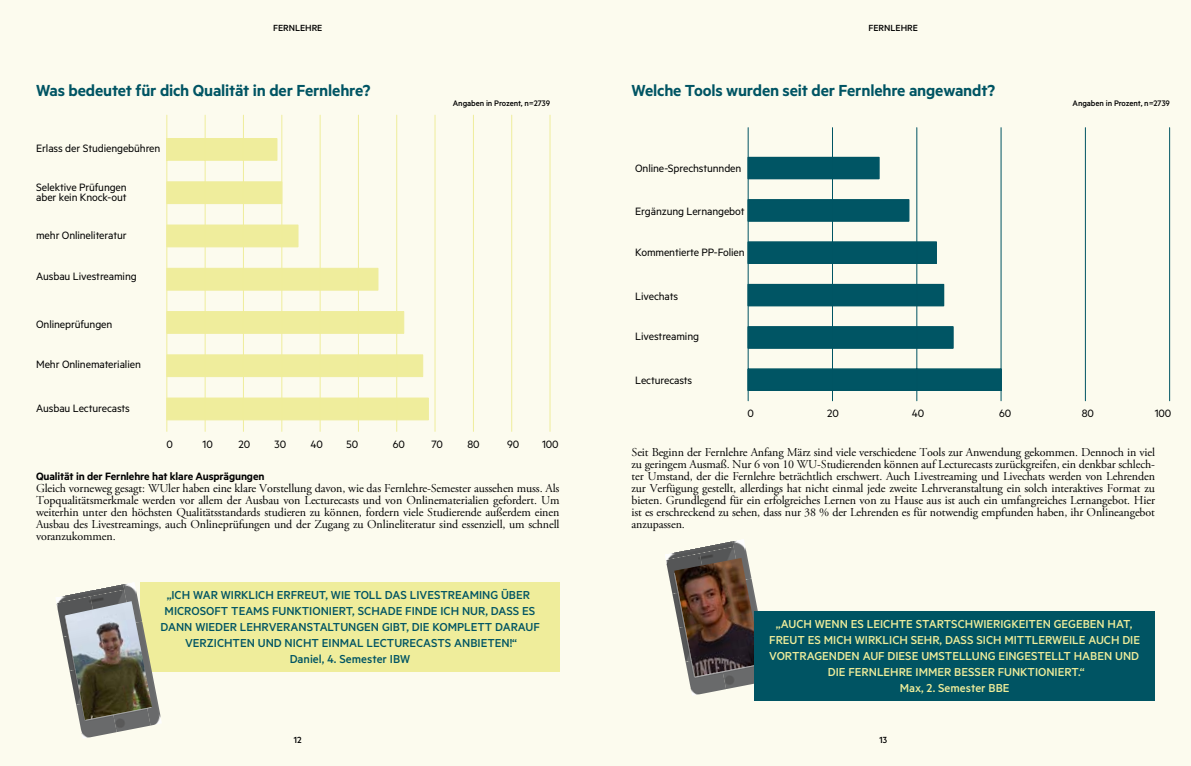
<style>
.page{position:relative;width:1191px;height:766px;background:#fff}
.page>*{position:absolute;margin:0;border:0;box-sizing:border-box;transform-origin:0 0}
.t1{font:600 18px "Metric";letter-spacing:-.01em;color:#005463}
.t2{font:500 13px/16px "Metric";color:#005463;text-align:center}
.t3{font:500 13px/16px "Metric";color:#efed9b;text-align:center}
.t4{font:12px/12px "Adobe Garamond Pro";letter-spacing:-.01em;color:#000;text-align:justify}
.t5{font:12px/10px "Metric";letter-spacing:-.01em;color:#000}
.t6{font:600 12px "Metric";letter-spacing:-.01em;color:#000}
.t7{font:500 10px "Metric";color:#000}
.t8{font:500 9px "Metric";letter-spacing:-.01em;color:#000}
</style>
<div class="page">
<div style="left:0;top:0;width:1191px;height:765px;background:#fcfbee"></div>
<div style="left:140px;top:581px;width:419px;height:90px;background:#efed9b"></div>
<svg style="left:166px;top:115px;width:384px;height:317px"></svg>
<img style="left:79px;top:719px;width:38px;height:19px">
<img style="left:110px;top:719px;width:41px;height:13px">
<img style="left:131px;top:671px;width:31px;height:54px">
<img style="left:63px;top:636px;width:2px;height:11px">
<img style="left:56px;top:603px;width:9px;height:33px">
<img style="left:124px;top:581px;width:18px;height:20px">
<img style="left:56px;top:584px;width:68px;height:19px">
<img style="left:688px;top:676px;width:38px;height:19px">
<img style="left:719px;top:676px;width:35px;height:13px">
<img style="left:740px;top:676px;width:14px;height:6px">
<img style="left:672px;top:593px;width:2px;height:9px">
<img style="left:666px;top:560px;width:8px;height:33px">
<img style="left:733px;top:539px;width:15px;height:18px">
<img style="left:665px;top:541px;width:68px;height:19px">
<svg style="left:747px;top:127px;width:423px;height:274px"></svg>
<img style="left:65px;top:601px;width:87px;height:118px">
<img style="left:674px;top:557px;width:84px;height:119px">
<div style="left:754px;top:610px;width:401px;height:90px;background:#005463"></div>
<p class="t7" style="left:273px;top:22px;width:51px">FERNLEHRE</p>
<p class="t7" style="left:868px;top:22px;width:51px">FERNLEHRE</p>
<h1 class="t1" style="left:36px;top:80px;width:336px">Was bedeutet für dich Qualität in der Fernlehre?</h1>
<p class="t5" style="left:36px;top:143px;width:126px">Erlass der Studiengebühren</p>
<p class="t5" style="left:36px;top:182px;width:92px">Selektive Prüfungen aber kein Knock-out</p>
<p class="t5" style="left:36px;top:230px;width:92px">mehr Onlineliteratur</p>
<p class="t5" style="left:36px;top:271px;width:102px">Ausbau Livestreaming</p>
<p class="t5" style="left:36px;top:319px;width:78px">Onlineprüfungen</p>
<p class="t5" style="left:36px;top:359px;width:106px">Mehr Onlinematerialien</p>
<p class="t5" style="left:36px;top:402px;width:95px">Ausbau Lecturecasts</p>
<h1 class="t1" style="left:631px;top:80px;width:365px">Welche Tools wurden seit der Fernlehre angewandt?</h1>
<p class="t8" style="left:453px;top:97px;width:99px">Angaben in Prozent, n=2739</p>
<p class="t8" style="left:1072px;top:97px;width:99px">Angaben in Prozent, n=2739</p>
<p class="t5" style="left:635px;top:163px;width:108px">Online-Sprechstunnden</p>
<p class="t5" style="left:635px;top:206px;width:111px">Ergänzung Lernangebot</p>
<p class="t5" style="left:635px;top:247px;width:111px">Kommentierte PP-Folien</p>
<p class="t5" style="left:635px;top:291px;width:44px">Livechats</p>
<p class="t5" style="left:635px;top:331px;width:65px">Livestreaming</p>
<p class="t5" style="left:635px;top:375px;width:59px">Lecturecasts</p>
<p class="t5" style="left:747px;top:407px;width:8px">0</p>
<p class="t5" style="left:827px;top:407px;width:13px">20</p>
<p class="t5" style="left:912px;top:407px;width:14px">40</p>
<p class="t5" style="left:999px;top:407px;width:14px">60</p>
<p class="t5" style="left:1082px;top:407px;width:14px">80</p>
<p class="t5" style="left:1154px;top:407px;width:18px">100</p>
<p class="t5" style="left:167px;top:439px;width:8px">0</p>
<p class="t5" style="left:203px;top:439px;width:12px">10</p>
<p class="t5" style="left:239px;top:439px;width:13px">20</p>
<p class="t5" style="left:275px;top:439px;width:13px">30</p>
<p class="t5" style="left:311px;top:439px;width:14px">40</p>
<p class="t5" style="left:347px;top:439px;width:13px">50</p>
<p class="t5" style="left:393px;top:439px;width:14px">60</p>
<p class="t5" style="left:431px;top:439px;width:13px">70</p>
<p class="t5" style="left:467px;top:439px;width:14px">80</p>
<p class="t5" style="left:507px;top:439px;width:14px">90</p>
<p class="t5" style="left:542px;top:439px;width:18px">100</p>
<p class="t6" style="left:36px;top:469px;width:230px">Qualität in der Fernlehre hat klare Ausprägungen</p>
<p class="t4" style="left:36px;top:483px;width:525px">Gleich vorneweg gesagt: WUler haben eine klare Vorstellung davon, wie das Fernlehre-Semester aussehen muss. Als Topqualitätsmerkmale werden vor allem der Ausbau von Lecturecasts und von Onlinematerialien gefordert. Um weiterhin unter den höchsten Qualitätsstandards studieren zu können, fordern viele Studierende außerdem einen Ausbau des Livestreamings, auch Onlineprüfungen und der Zugang zu Onlineliteratur sind essenziell, um schnell voranzukommen.</p>
<p class="t2" style="left:160px;top:586px;width:381px">„ICH WAR WIRKLICH ERFREUT, WIE TOLL DAS LIVESTREAMING ÜBER MICROSOFT TEAMS FUNKTIONIERT, SCHADE FINDE ICH NUR, DASS ES DANN WIEDER LEHRVERANSTALTUNGEN GIBT, DIE KOMPLETT DARAUF VERZICHTEN UND NICHT EINMAL LECTURECASTS ANBIETEN!“<br>Daniel, 4. Semester IBW</p>
<p class="t4" style="left:631px;top:447px;width:525px">Seit Beginn der Fernlehre Anfang März sind viele verschiedene Tools zur Anwendung gekommen. Dennoch in viel zu geringem Ausmaß. Nur 6 von 10 WU-Studierenden können auf Lecturecasts zurückgreifen, ein denkbar schlech&shy;ter Umstand, der die Fernlehre beträchtlich erschwert. Auch Livestreaming und Livechats werden von Lehrenden zur Verfügung gestellt, allerdings hat nicht einmal jede zweite Lehrveranstaltung ein solch interaktives Format zu bieten. Grundlegend für ein erfolgreiches Lernen von zu Hause aus ist auch ein umfangreiches Lernangebot. Hier ist es erschreckend zu sehen, dass nur 38 % der Lehrenden es für notwendig empfunden haben, ihr Onlineangebot anzupassen.</p>
<p class="t3" style="left:769px;top:615px;width:372px">„AUCH WENN ES LEICHTE STARTSCHWIERIGKEITEN GEGEBEN HAT, FREUT ES MICH WIRKLICH SEHR, DASS SICH MITTLERWEILE AUCH DIE VORTRAGENDEN AUF DIESE UMSTELLUNG EINGESTELLT HABEN UND DIE FERNLEHRE IMMER BESSER FUNKTIONIERT.“<br>Max, 2. Semester BBE</p>
<p class="t7" style="left:294px;top:733px;width:9px">12</p>
<p class="t7" style="left:879px;top:733px;width:9px">13</p>
</div>
